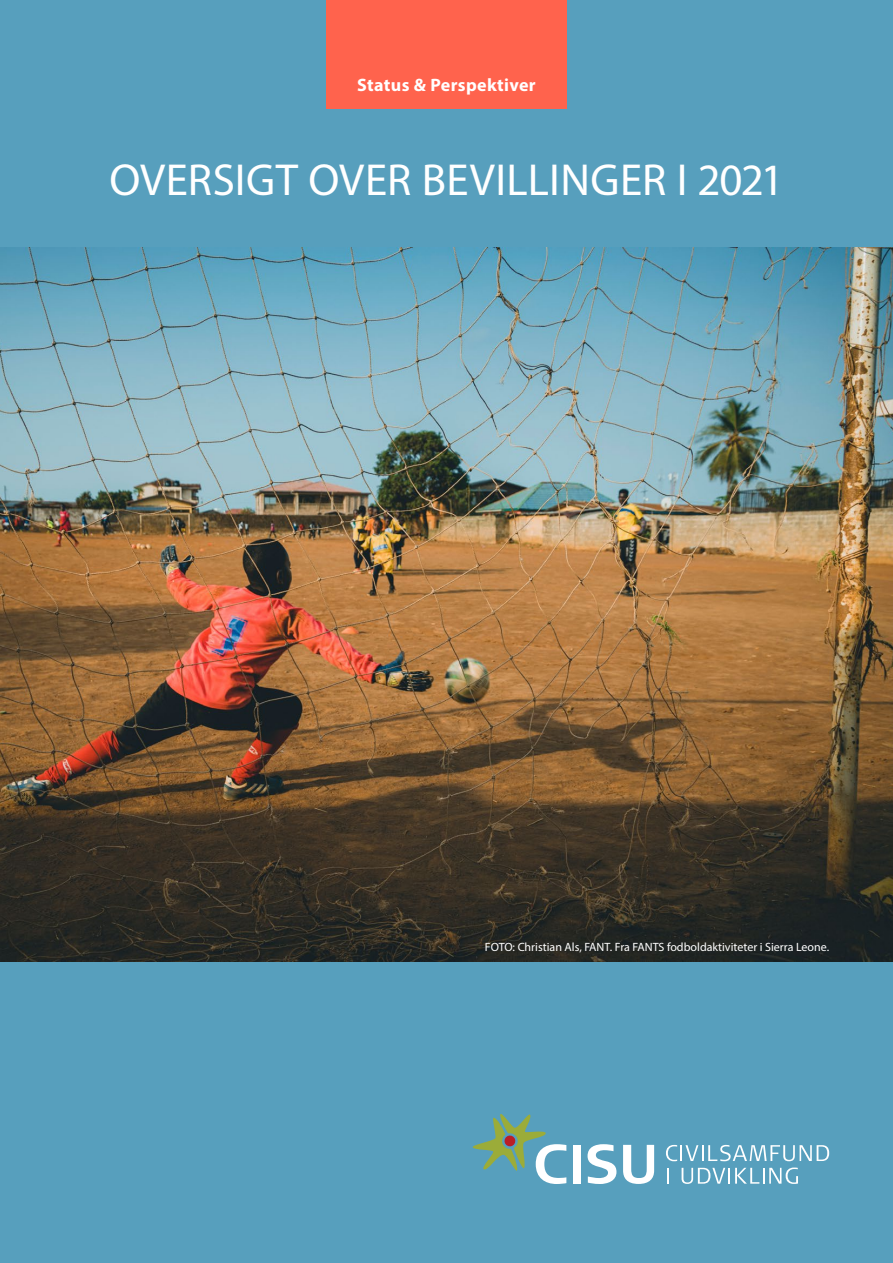
<style>
.page{position:relative;width:893px;height:1263px;background:#579fbd}
.page>*{position:absolute;margin:0;border:0;box-sizing:border-box;transform-origin:0 0}
.t1{font:45px "Myriad Pro";letter-spacing:.005em;color:#fff}
.t2{font:700 18px "Myriad Pro";letter-spacing:.02em;color:#fff}
.t3{font:12px "Myriad Pro";color:#fff}
</style>
<div class="page">
<div style="left:326px;top:0;width:241px;height:108px;background:#ff634d"></div>
<img style="left:0;top:247px;width:893px;height:714px">
<svg style="left:666px;top:1145px;width:163px;height:16px"></svg>
<svg style="left:667px;top:1168px;width:1px;height:15px"></svg>
<svg style="left:682px;top:1167px;width:116px;height:16px"></svg>
<div style="left:573px;top:1145px;width:8px;height:38px;background:#fff"></div>
<svg style="left:588px;top:1144px;width:28px;height:39px"></svg>
<svg style="left:623px;top:1145px;width:31px;height:38px"></svg>
<svg style="left:472px;top:1114px;width:94px;height:69px"></svg>
<h2 class="t2" style="left:357px;top:73px;width:180px">Status &amp; Perspektiver</h2>
<h1 class="t1" style="left:110px;top:152px;width:676px">OVERSIGT OVER BEVILLINGER I 2021</h1>
<p class="t3" style="left:485px;top:939px;width:346px">FOTO: Christian Als, FANT. Fra FANTS fodboldaktiviteter i Sierra Leone.</p>
</div>
